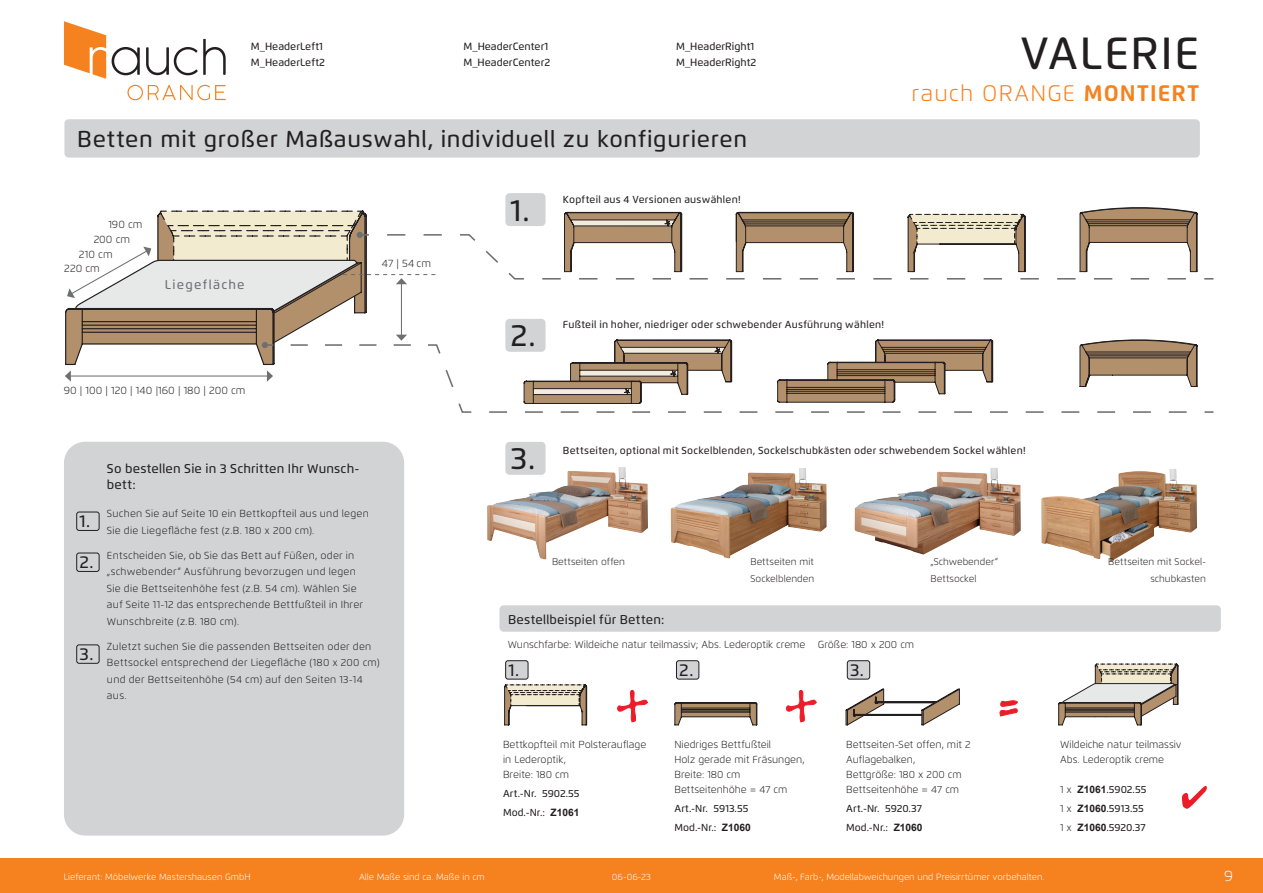
<style>
.page{position:relative;width:1263px;height:893px;background:#fff}
.page>*{position:absolute;margin:0;border:0;box-sizing:border-box;transform-origin:0 0}
.t1{font:500 45px "Flexo";letter-spacing:.04em;color:#231f20}
.t2{font:500 30.6px "Flexo";color:#231f20}
.t3{font:500 22.95px "Flexo";letter-spacing:.03em;color:#231f20}
.t4{font:300 22.5px "Flexo";letter-spacing:.05em;color:#f5821f}
.t5{font:500 17.1px "Flexo";color:#231f20}
.t6{font:300 15px "Flexo";color:#fff}
.t7{font:500 12.75px/15.3px "Flexo";letter-spacing:.02em;color:#231f20}
.t8{font:500 12.75px "Flexo";letter-spacing:.1em;color:#6d6f71}
.t9{font:300 10.65px "Flexo";letter-spacing:.005em;color:#231f20}
.t10{font:500 10.5px "Flexo";color:#231f20}
.t11{font:300 10.2px/16.5px "Flexo";letter-spacing:.025em;color:#231f20}
.t12{font:300 10.2px/15px "Flexo";color:#231f20}
.t13{font:500 10.2px "Flexo";letter-spacing:.025em;color:#231f20}
.t14{font:500 10.2px/19.2px "Flexo";color:#231f20}
.t15{font:500 10.2px/19.2px "Flexo";letter-spacing:-.005em;color:#231f20}
.t16{font:300 9.75px/16.6px "Flexo";color:#231f20}
.t17{font:300 9px "Flexo";color:#fff}
.s1{font-weight:700}
.s2{font-family:"Arial";font-weight:700}
.s3{font-weight:300}
</style>
<div class="page">
<div style="left:0;top:859px;width:1263px;height:34px;background:#f5821f"></div>
<svg style="left:112px;top:47px;width:28px;height:28px"></svg>
<svg style="left:146px;top:39px;width:80px;height:36px"></svg>
<svg style="left:127px;top:85px;width:99px;height:15px"></svg>
<svg style="left:64px;top:21px;width:42px;height:58px"></svg>
<div style="left:64px;top:119px;width:1136px;height:39px;background:#d1d3d4;border-radius:4px"></div>
<div style="left:64px;top:442px;width:340px;height:394px;background:#d1d3d4;border-radius:21px"></div>
<div style="left:505px;top:193px;width:40px;height:33px;background:#d1d3d4;border-radius:4px"></div>
<div style="left:505px;top:442px;width:40px;height:33px;background:#d1d3d4;border-radius:4px"></div>
<img style="left:487px;top:467px;width:161px;height:92px">
<img style="left:671px;top:468px;width:155px;height:90px">
<img style="left:1041px;top:469px;width:156px;height:93px">
<img style="left:855px;top:468px;width:166px;height:87px">
<svg style="left:458px;top:404px;width:756px;height:9px"></svg>
<svg style="left:65px;top:206px;width:1149px;height:198px"></svg>
<div style="left:76px;top:512px;width:23px;height:19px;border:1px solid #231f20;border-radius:2px"></div>
<div style="left:76px;top:553px;width:23px;height:19px;border:1px solid #231f20;border-radius:2px"></div>
<div style="left:76px;top:645px;width:23px;height:18px;border:1px solid #231f20;border-radius:2px"></div>
<div style="left:499px;top:605px;width:722px;height:27px;background:#d1d3d4;border-radius:4px"></div>
<div style="left:506px;top:661px;width:22px;height:18px;background:#d1d3d4;border-radius:2px"></div>
<div style="left:505px;top:660px;width:23px;height:19px;border:1px solid #231f20;border-radius:2px"></div>
<div style="left:676px;top:661px;width:23px;height:18px;background:#d1d3d4;border-radius:2px"></div>
<div style="left:676px;top:660px;width:23px;height:19px;border:1px solid #231f20;border-radius:2px"></div>
<div style="left:847px;top:661px;width:23px;height:18px;background:#d1d3d4;border-radius:2px"></div>
<div style="left:847px;top:660px;width:23px;height:19px;border:1px solid #231f20;border-radius:2px"></div>
<svg style="left:504px;top:684px;width:83px;height:41px"></svg>
<svg style="left:1058px;top:663px;width:121px;height:63px"></svg>
<svg style="left:674px;top:702px;width:83px;height:23px"></svg>
<svg style="left:845px;top:688px;width:115px;height:37px"></svg>
<svg style="left:617px;top:690px;width:31px;height:32px"></svg>
<svg style="left:786px;top:690px;width:31px;height:32px"></svg>
<svg style="left:1000px;top:700px;width:18px;height:17px"></svg>
<svg style="left:1182px;top:786px;width:25px;height:23px"></svg>
<p class="t10" style="left:251px;top:40px;width:74px">M_HeaderLeft1</p>
<p class="t10" style="left:463px;top:40px;width:86px">M_HeaderCenter1</p>
<p class="t10" style="left:676px;top:40px;width:80px">M_HeaderRight1</p>
<p class="t10" style="left:251px;top:56px;width:76px">M_HeaderLeft2</p>
<p class="t10" style="left:463px;top:56px;width:88px">M_HeaderCenter2</p>
<p class="t10" style="left:676px;top:56px;width:82px">M_HeaderRight2</p>
<h3 class="t3" style="left:77px;top:125px;width:671px">Betten mit großer Maßauswahl, individuell zu konfigurieren</h3>
<p class="t9" style="left:108px;top:218px;width:36px">190 cm</p>
<p class="t9" style="left:94px;top:233px;width:38px">200 cm</p>
<p class="t9" style="left:79px;top:247px;width:35px">210 cm</p>
<p class="t9" style="left:64px;top:262px;width:37px">220 cm</p>
<p class="t8" style="left:165px;top:277px;width:81px">Liegefläche</p>
<p class="t9" style="left:64px;top:384px;width:183px">90 | 100 | 120 | 140 |160 | 180 | 200 cm</p>
<p class="t9" style="left:382px;top:257px;width:51px">47 | 54 cm</p>
<h2 class="t2" style="left:510px;top:191px;width:21px">1.</h2>
<p class="t13" style="left:563px;top:193px;width:179px">Kopfteil aus 4 Versionen auswählen!</p>
<h2 class="t2" style="left:510px;top:317px;width:27px">2.</h2>
<p class="t13" style="left:563px;top:318px;width:323px">Fußteil in hoher, niedriger oder schwebender Ausführung wählen!</p>
<h1 class="t1" style="left:1021px;top:26px;width:180px">VALERIE</h1>
<h3 class="t4" style="left:911px;top:79px;width:289px">rauch ORANGE <span class="s1">MONTIERT</span></h3>
<h3 class="t5" style="left:79px;top:511px;width:12px">1.</h3>
<h3 class="t5" style="left:79px;top:552px;width:16px">2.</h3>
<h3 class="t5" style="left:79px;top:644px;width:15px">3.</h3>
<p class="t7" style="left:107px;top:461px;width:254px">So bestellen Sie in 3 Schritten Ihr Wunsch&shy;bett:</p>
<p class="t11" style="left:107px;top:506px;width:263px">Suchen Sie auf Seite 10 ein Bettkopfteil aus und legen<br>Sie die Liegefläche fest (z.B. 180 x 200 cm).</p>
<p class="t11" style="left:107px;top:547px;width:258px">Entscheiden Sie, ob Sie das Bett auf Füßen, oder in „schwebender“ Ausführung bevorzugen und legen Sie die Bettseitenhöhe fest (z.B. 54 cm). Wählen Sie auf Seite 11-12 das entsprechende Bettfußteil in Ihrer Wunschbreite (z.B. 180 cm).</p>
<p class="t11" style="left:107px;top:638px;width:274px">Zuletzt suchen Sie die passenden Bettseiten oder den Bettsockel entsprechend der Liegefläche (180 x 200 cm) und der Bettseitenhöhe (54 cm) auf den Seiten 13-14 aus.</p>
<h2 class="t2" style="left:510px;top:440px;width:26px">3.</h2>
<p class="t13" style="left:563px;top:444px;width:464px">Bettseiten, optional mit Sockelblenden, Sockelschubkästen oder schwebendem Sockel wählen!</p>
<p class="t16" style="left:552px;top:553px;width:74px">Bettseiten offen</p>
<p class="t16" style="left:750px;top:553px;width:65px">Bettseiten mit<br>Sockelblenden</p>
<p class="t16" style="left:930px;top:553px;width:69px">„Schwebender“<br>Bettsockel</p>
<p class="t16" style="left:1108px;top:553px;width:99px;text-align:right">Bettseiten mit Sockel&shy;schubkasten</p>
<p class="t7" style="left:508px;top:611px;width:158px">Bestellbeispiel für Betten:</p>
<h3 class="t5" style="left:508px;top:660px;width:12px">1.</h3>
<h3 class="t5" style="left:679px;top:660px;width:16px">2.</h3>
<h3 class="t5" style="left:850px;top:660px;width:15px">3.</h3>
<p class="t12" style="left:508px;top:637px;width:408px">Wunschfarbe: Wildeiche natur teilmassiv; Abs. Lederoptik creme Größe: 180 x 200 cm</p>
<p class="t12" style="left:503px;top:737px;width:145px">Bettkopfteil mit Polsterauflage in Lederoptik,<br>Breite: 180 cm</p>
<p class="t14" style="left:503px;top:784px;width:78px">Art.-Nr. 5902.55<br>Mod.-Nr.: <span class="s2">Z1061</span></p>
<p class="t12" style="left:674px;top:737px;width:132px">Niedriges Bettfußteil<br>Holz gerade mit Fräsungen,<br>Breite: 180 cm<br>Bettseitenhöhe = 47 cm</p>
<p class="t14" style="left:674px;top:799px;width:78px">Art.-Nr. 5913.55<br>Mod.-Nr.: <span class="s2">Z1060</span></p>
<p class="t12" style="left:846px;top:737px;width:126px">Bettseiten-Set offen, mit 2<br>Auflagebalken,<br>Bettgröße: 180 x 200 cm<br>Bettseitenhöhe = 47 cm</p>
<p class="t14" style="left:846px;top:799px;width:78px">Art.-Nr. 5920.37<br>Mod.-Nr.: <span class="s2">Z1060</span></p>
<p class="t12" style="left:1060px;top:737px;width:123px">Wildeiche natur teilmassiv<br>Abs. Lederoptik creme</p>
<p class="t15" style="left:1060px;top:780px;width:88px"><span class="s3">1 x</span> <span class="s2">Z1061</span>.5902.55<br><span class="s3">1 x</span> <span class="s2">Z1060</span>.5913.55<br><span class="s3">1 x</span> <span class="s2">Z1060</span>.5920.37</p>
<p class="t17" style="left:612px;top:871px;width:41px">06-06-23</p>
<h3 class="t6" style="left:1224px;top:866px;width:11px">9</h3>
<p class="t17" style="left:64px;top:871px;width:188px">Lieferant: Möbelwerke Mastershausen GmbH</p>
<p class="t17" style="left:359px;top:871px;width:127px">Alle Maße sind ca. Maße in cm</p>
<p class="t17" style="left:774px;top:871px;width:272px">Maß-, Farb-, Modellabweichungen und Preisirrtümer vorbehalten.</p>
</div>
